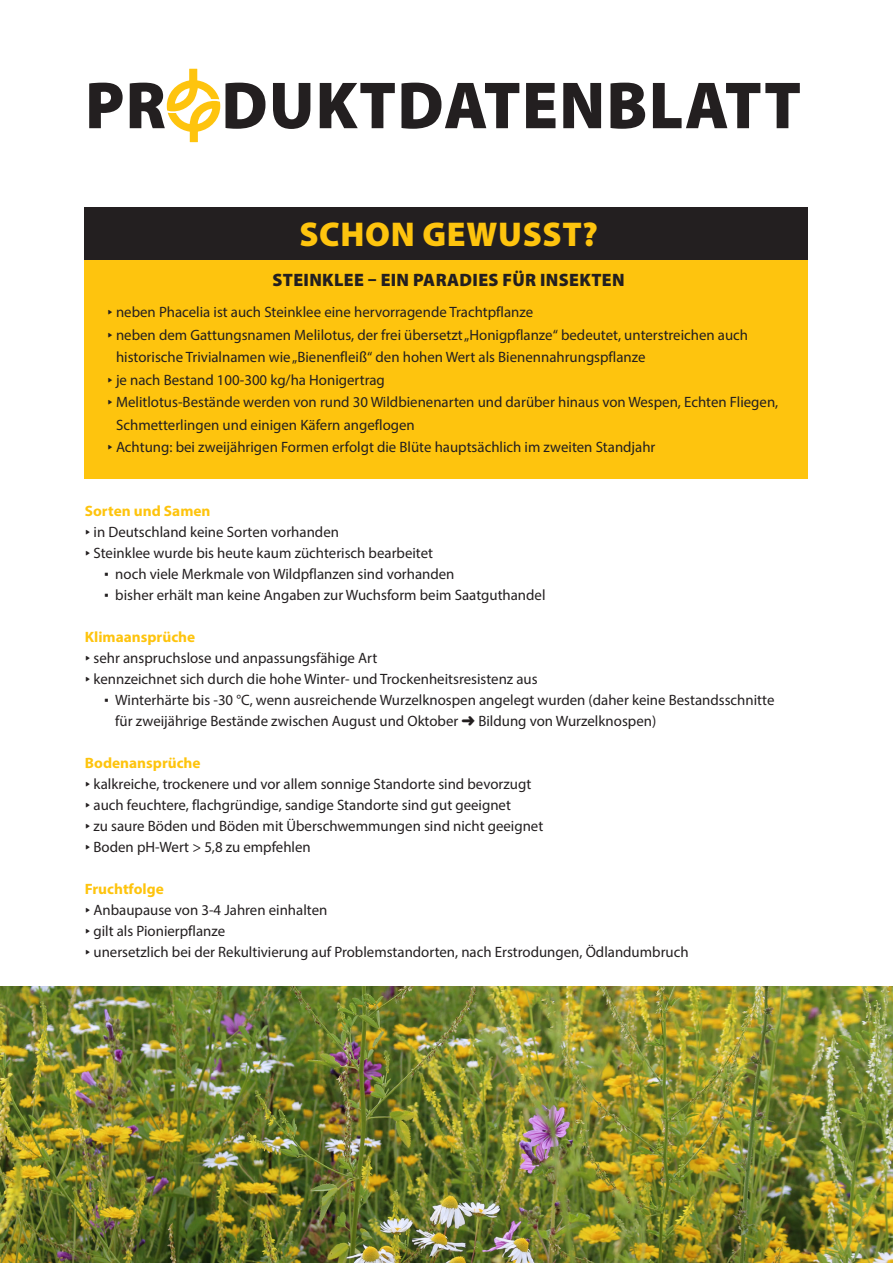
<style>
.page{position:relative;width:893px;height:1263px;background:#fff}
.page>*{position:absolute;margin:0;border:0;box-sizing:border-box;transform-origin:0 0}
.t1{font:900 67.05px "Myriad Pro";letter-spacing:.02em;color:#231f20}
.t2{font:900 34.5px "Myriad Pro";letter-spacing:.02em;color:#fec40e}
.t3{font:900 18px "Myriad Pro";letter-spacing:.02em;color:#231f20}
.t4{font:15px/21px "Myriad Pro";color:#231f20}
.t5{font:700 15px "Myriad Pro";color:#fec40e}
.s1{font-family:"Geogrotesque";font-weight:600}
.s2{font-family:"Geogrotesque"}
.s3{font-weight:700;color:#fec40e}
</style>
<div class="page">
<svg style="left:167px;top:69px;width:53px;height:73px"></svg>
<img style="left:0;top:986px;width:893px;height:277px">
<div style="left:85px;top:207px;width:723px;height:271px;background:#fec40e"></div>
<div style="left:85px;top:207px;width:723px;height:52px;background:#231f20"></div>
<h1 class="t1" style="left:85px;top:61px;width:717px">PR DUKTDATENBLATT</h1>
<h2 class="t2" style="left:299px;top:211px;width:300px">SCHON GEWUSST?</h2>
<p class="t3" style="left:273px;top:268px;width:354px">STEINKLEE – EIN PARADIES FÜR INSEKTEN</p>
<p class="t4" style="left:107px;top:302px;width:427px"><span class="s1">∂</span> neben Phacelia ist auch Steinklee eine hervorragende Trachtpflanze</p>
<p class="t4" style="left:107px;top:324px;width:642px"><span class="s1">∂</span> neben dem Gattungsnamen Melilotus, der frei übersetzt „Honigpflanze“ bedeutet, unterstreichen auch</p>
<p class="t4" style="left:116px;top:347px;width:531px">historische Trivialnamen wie „Bienenfleiß“ den hohen Wert als Bienennahrungspflanze</p>
<p class="t4" style="left:107px;top:369px;width:279px"><span class="s1">∂</span> je nach Bestand 100-300 kg/ha Honigertrag</p>
<p class="t4" style="left:107px;top:392px;width:673px"><span class="s1">∂</span> Melitlotus-Bestände werden von rund 30 Wildbienenarten und darüber hinaus von Wespen, Echten Fliegen,</p>
<p class="t4" style="left:116px;top:414px;width:300px">Schmetterlingen und einigen Käfern angeflogen</p>
<p class="t4" style="left:107px;top:437px;width:550px"><span class="s1">∂</span> Achtung: bei zweijährigen Formen erfolgt die Blüte hauptsächlich im zweiten Standjahr</p>
<p class="t5" style="left:85px;top:501px;width:127px">Sorten und Samen</p>
<p class="t4" style="left:85px;top:521px;width:256px"><span class="s1">∂</span> in Deutschland keine Sorten vorhanden</p>
<p class="t4" style="left:85px;top:542px;width:350px"><span class="s1">∂</span> Steinklee wurde bis heute kaum züchterisch bearbeitet</p>
<p class="t4" style="left:104px;top:563px;width:352px"><span class="s2">∆</span> noch viele Merkmale von Wildpflanzen sind vorhanden</p>
<p class="t4" style="left:104px;top:584px;width:443px"><span class="s2">∆</span> bisher erhält man keine Angaben zur Wuchsform beim Saatguthandel</p>
<p class="t5" style="left:85px;top:627px;width:112px">Klimaansprüche</p>
<p class="t4" style="left:85px;top:647px;width:294px"><span class="s1">∂</span> sehr anspruchslose und anpassungsfähige Art</p>
<p class="t4" style="left:85px;top:668px;width:454px"><span class="s1">∂</span> kennzeichnet sich durch die hohe Winter- und Trockenheitsresistenz aus</p>
<p class="t4" style="left:104px;top:689px;width:672px"><span class="s2">∆</span> Winterhärte bis -30 °C, wenn ausreichende Wurzelknospen angelegt wurden (daher keine Bestandsschnitte</p>
<p class="t4" style="left:115px;top:710px;width:542px">für zweijährige Bestände zwischen August und Oktober ➜ Bildung von Wurzelknospen)</p>
<p class="t4" style="left:85px;top:752px;width:460px"><span class="s3">Bodenansprüche<br></span><span class="s1">∂</span> kalkreiche, trockenere und vor allem sonnige Standorte sind bevorzugt<br><span class="s1">∂</span> auch feuchtere, flachgründige, sandige Standorte sind gut geeignet<br><span class="s1">∂</span> zu saure Böden und Böden mit Überschwemmungen sind nicht geeignet <span class="s1">∂</span> Boden pH-Wert &gt; 5,8 zu empfehlen</p>
<p class="t4" style="left:85px;top:878px;width:605px"><span class="s3">Fruchtfolge<br></span><span class="s1">∂</span> Anbaupause von 3-4 Jahren einhalten<br><span class="s1">∂</span> gilt als Pionierpflanze<br><span class="s1">∂</span> unersetzlich bei der Rekultivierung auf Problemstandorten, nach Erstrodungen, Ödlandumbruch</p>
</div>
